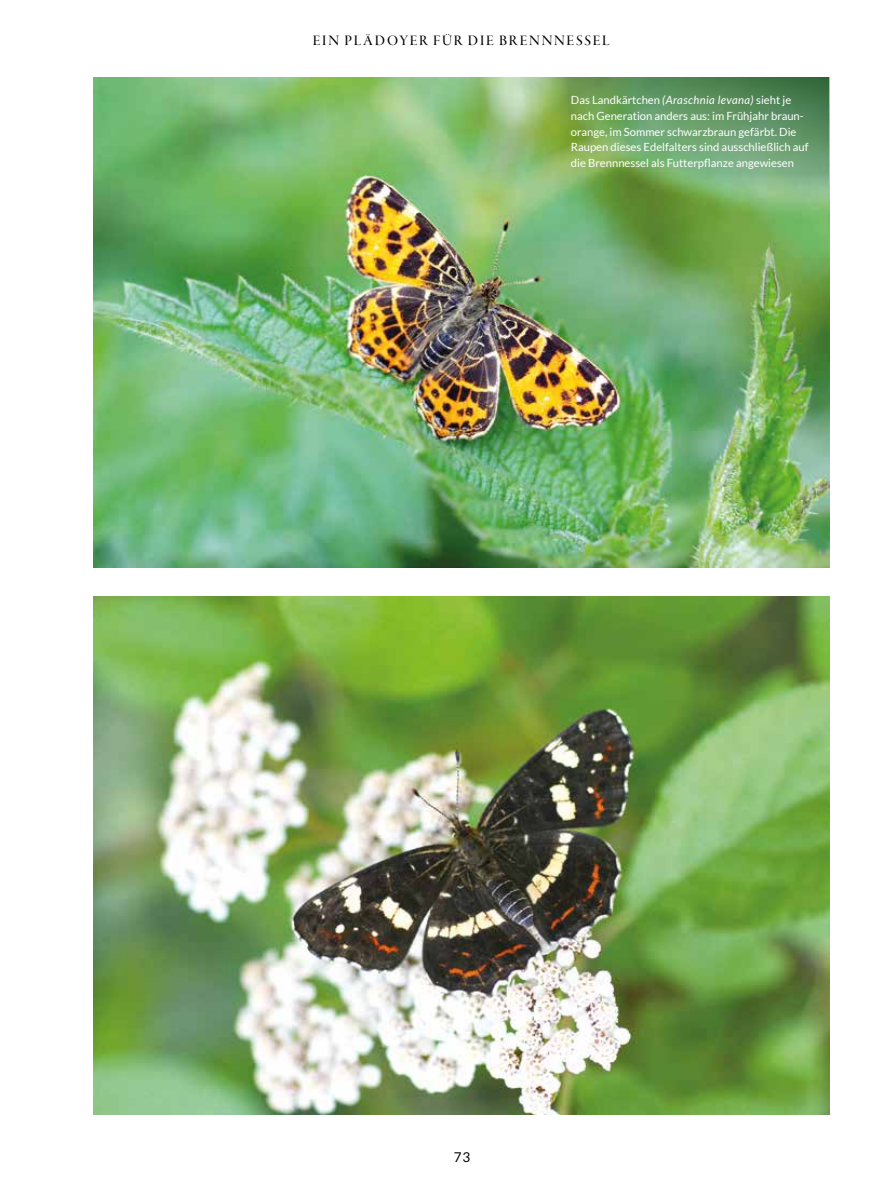
<style>
.page{position:relative;width:893px;height:1191px;background:#fff}
.page>*{position:absolute;margin:0;border:0;box-sizing:border-box;transform-origin:0 0}
.t1{font:15px "Garamond Premr Pro Med Disp";letter-spacing:.115em;color:#000}
.t2{font:13.5px "Lato";color:#000}
.t3{font:11.25px/15.8px "Lato";color:#fff}
.s1{font-style:italic}
</style>
<div class="page">
<img style="left:94px;top:596px;width:736px;height:518px">
<img style="left:94px;top:77px;width:735px;height:490px">
<svg style="left:535px;top:77px;width:294px;height:136px;background:#70a362"></svg>
<h1 class="t1" style="left:313px;top:32px;width:298px">EIN PLÄDOYER FÜR DIE BRENNNESSEL</h1>
<p class="t3" style="left:571px;top:92px;width:239px">Das Landkärtchen <span class="s1">(Araschnia levana)</span> sieht je nach Generation anders aus: im Frühjahr braun&shy;orange, im Sommer schwarzbraun gefärbt. Die Raupen dieses Edelfalters sind ausschließlich auf die Brennnessel als Futterpflanze angewiesen</p>
<p class="t2" style="left:454px;top:1149px;width:18px">73</p>
</div>
